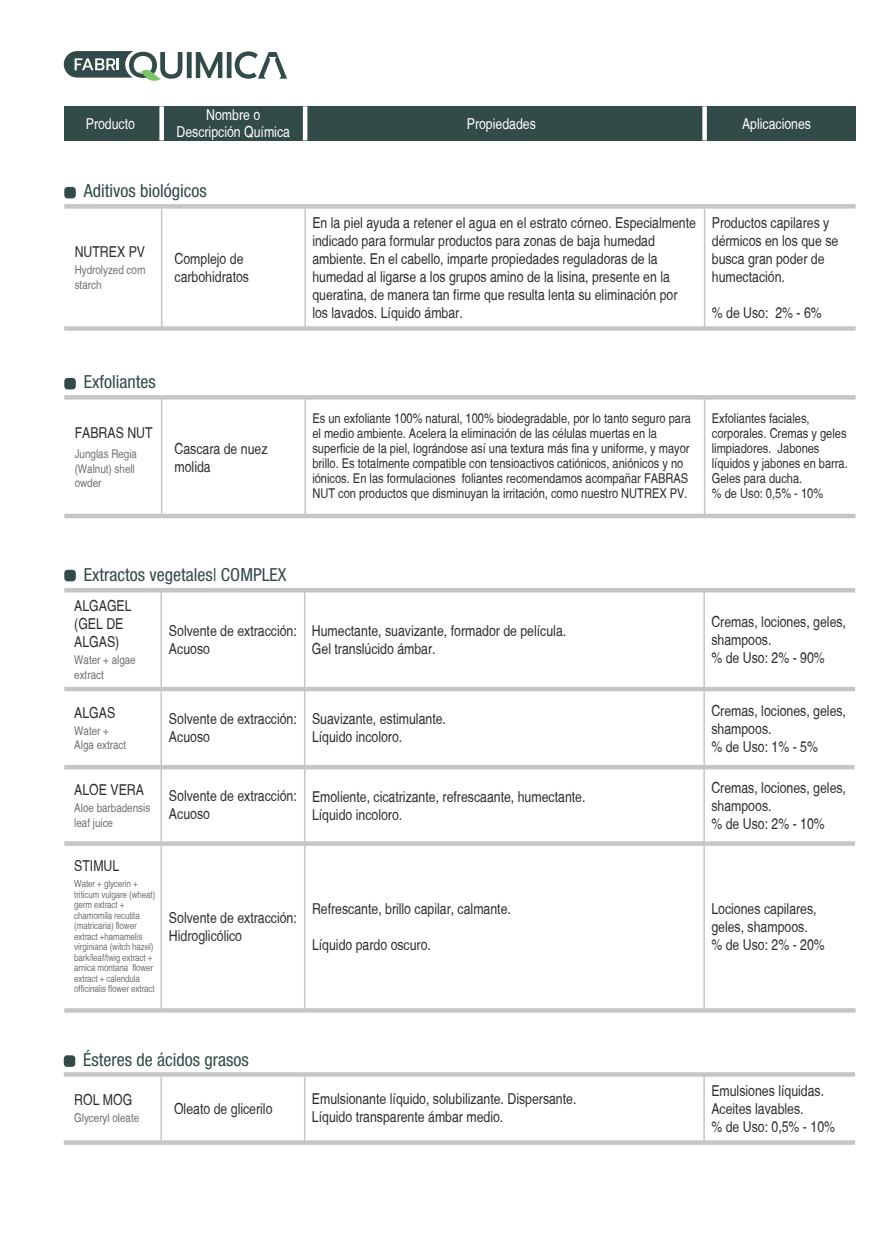
<style>
.page{position:relative;width:893px;height:1234px;background:#fff}
.page>*{position:absolute;margin:0;border:0;box-sizing:border-box;transform-origin:0 0}
.t1{font:condensed 18px "Helvetica Neue LT Std";color:#324b49}
.t2{font:condensed 15px/18px "Helvetica";color:#2e2d2c}
.t3{font:condensed 15px/16.5px "Helvetica";color:#fff;text-align:center}
.t4{font:condensed 13.5px/15px "Helvetica";color:#2e2d2c}
.t5{font:condensed 12px/14.4px "Helvetica";color:#706f6f}
.t6{font:condensed 9.75px/10.5px "Helvetica";letter-spacing:-.01em;color:#706f6f}
</style>
<div class="page">
<div style="left:64px;top:106px;width:791px;height:34px;background:#324b49"></div>
<hr style="left:303px;top:106px;width:4px;height:34px;background:#fff">
<div style="left:159px;top:106px;width:5px;height:34px;background:#fff"></div>
<div style="left:702px;top:106px;width:5px;height:34px;background:#fff"></div>
<div style="left:64px;top:1055px;width:11px;height:11px;background:#324b49;border-radius:3px"></div>
<hr style="left:160px;top:1074px;width:2px;height:68px;background:#c6c6c6">
<hr style="left:304px;top:1074px;width:1px;height:68px;background:#c6c6c6">
<hr style="left:703px;top:1073px;width:2px;height:69px;background:#c6c6c6">
<svg style="left:64px;top:1139px;width:791px;height:5px;fill:#c6c6c6"></svg>
<div style="left:64px;top:1071px;width:791px;height:5px;background:#c6c6c6"></div>
<div style="left:64px;top:378px;width:12px;height:11px;background:#324b49;border-radius:3px"></div>
<hr style="left:161px;top:397px;width:1px;height:119px;background:#c6c6c6">
<hr style="left:304px;top:397px;width:2px;height:119px;background:#c6c6c6">
<hr style="left:704px;top:397px;width:1px;height:119px;background:#c6c6c6">
<div style="left:64px;top:513px;width:791px;height:5px;background:#c6c6c6"></div>
<hr style="left:64px;top:395px;width:791px;height:4px;background:#c6c6c6">
<div style="left:64px;top:187px;width:12px;height:11px;background:#324b49;border-radius:3px"></div>
<hr style="left:161px;top:208px;width:1px;height:120px;background:#c6c6c6">
<hr style="left:304px;top:208px;width:2px;height:120px;background:#c6c6c6">
<hr style="left:704px;top:208px;width:1px;height:120px;background:#c6c6c6">
<div style="left:64px;top:326px;width:791px;height:5px;background:#c6c6c6"></div>
<hr style="left:64px;top:204px;width:791px;height:4px;background:#c6c6c6">
<div style="left:64px;top:569px;width:12px;height:12px;background:#324b49;border-radius:3px"></div>
<hr style="left:160px;top:590px;width:2px;height:420px;background:#c6c6c6">
<hr style="left:304px;top:590px;width:1px;height:420px;background:#c6c6c6">
<hr style="left:703px;top:590px;width:2px;height:420px;background:#c6c6c6">
<div style="left:64px;top:686px;width:791px;height:5px;background:#c6c6c6"></div>
<hr style="left:64px;top:588px;width:791px;height:4px;background:#c6c6c6">
<div style="left:64px;top:764px;width:791px;height:5px;background:#c6c6c6"></div>
<svg style="left:64px;top:841px;width:791px;height:4px;background:#c9c9c9"></svg>
<div style="left:64px;top:1007px;width:791px;height:5px;background:#c6c6c6"></div>
<svg style="left:64px;top:51px;width:223px;height:30px"></svg>
<p class="t3" style="left:177px;top:107px;width:115px">Nombre o<br>Descripción Química</p>
<p class="t3" style="left:86px;top:115px;width:51px">Producto</p>
<p class="t3" style="left:467px;top:115px;width:71px">Propiedades</p>
<p class="t3" style="left:742px;top:115px;width:71px">Aplicaciones</p>
<p class="t1" style="left:84px;top:180px;width:124px">Aditivos biológicos</p>
<p class="t2" style="left:75px;top:242px;width:72px">NUTREX PV</p>
<p class="t5" style="left:75px;top:263px;width:73px">Hydrolyzed corn starch</p>
<p class="t2" style="left:175px;top:249px;width:76px">Complejo de carbohidratos</p>
<p class="t1" style="left:84px;top:371px;width:73px">Exfoliantes</p>
<p class="t2" style="left:75px;top:423px;width:79px">FABRAS NUT</p>
<p class="t5" style="left:75px;top:447px;width:64px">Junglas Regia (Walnut) shell owder</p>
<p class="t2" style="left:175px;top:439px;width:94px">Cascara de nuez molida</p>
<p class="t2" style="left:312px;top:213px;width:385px">En la piel ayuda a retener el agua en el estrato córneo. Especialmente indicado para formular productos para zonas de baja humedad ambiente. En el cabello, imparte propiedades reguladoras de la humedad al ligarse a los grupos amino de la lisina, presente en la queratina, de manera tan firme que resulta lenta su eliminación por los lavados. Líquido ámbar.</p>
<p class="t2" style="left:712px;top:213px;width:128px">Productos capilares y dérmicos en los que se busca gran poder de humectación.</p>
<p class="t2" style="left:712px;top:303px;width:112px">% de Uso: 2% - 6%</p>
<p class="t4" style="left:312px;top:410px;width:380px">Es un exfoliante 100% natural, 100% biodegradable, por lo tanto seguro para el medio ambiente. Acelera la eliminación de las células muertas en la superficie de la piel, lográndose así una textura más fina y uniforme, y mayor brillo. Es totalmente compatible con tensioactivos catiónicos, aniónicos y no iónicos. En las formulaciones foliantes recomendamos acompañar FABRAS NUT con productos que disminuyan la irritación, como nuestro NUTREX PV.</p>
<p class="t4" style="left:712px;top:410px;width:137px">Exfoliantes faciales, corporales. Cremas y geles limpiadores. Jabones líquidos y jabones en barra.<br>Geles para ducha.<br>% de Uso: 0,5% - 10%</p>
<p class="t1" style="left:84px;top:564px;width:204px">Extractos vegetales| COMPLEX</p>
<p class="t2" style="left:74px;top:596px;width:59px">ALGAGEL (GEL DE<br>ALGAS)</p>
<p class="t5" style="left:74px;top:652px;width:63px">Water + algae extract</p>
<p class="t2" style="left:74px;top:703px;width:43px">ALGAS</p>
<p class="t5" style="left:74px;top:723px;width:53px">Water +<br>Alga extract</p>
<p class="t2" style="left:74px;top:780px;width:71px">ALOE VERA</p>
<p class="t5" style="left:74px;top:800px;width:78px">Aloe barbadensis leaf juice</p>
<p class="t2" style="left:74px;top:856px;width:47px">STIMUL</p>
<p class="t6" style="left:74px;top:878px;width:83px">Water + glycerin + triticum vulgare (wheat) germ extract + chamomila recutita (matricaria) flower extract +hamamelis virginiana (witch hazel) bark/leaf/twig extract + arnica montana flower extract + calendula officinalis flower extract</p>
<p class="t2" style="left:169px;top:621px;width:129px">Solvente de extracción:<br>Acuoso</p>
<p class="t2" style="left:711px;top:612px;width:136px">Cremas, lociones, geles, shampoos.<br>% de Uso: 2% - 90%</p>
<p class="t2" style="left:312px;top:621px;width:256px">Humectante, suavizante, formador de película.<br>Gel translúcido ámbar.</p>
<p class="t2" style="left:169px;top:709px;width:129px">Solvente de extracción:<br>Acuoso</p>
<p class="t2" style="left:312px;top:710px;width:136px">Suavizante, estimulante.<br>Líquido incoloro.</p>
<p class="t2" style="left:169px;top:786px;width:129px">Solvente de extracción:<br>Acuoso</p>
<p class="t2" style="left:312px;top:787px;width:275px">Emoliente, cicatrizante, refrescaante, humectante.<br>Líquido incoloro.</p>
<p class="t2" style="left:169px;top:908px;width:129px">Solvente de extracción:<br>Hidroglicólico</p>
<p class="t2" style="left:312px;top:899px;width:200px">Refrescante, brillo capilar, calmante.</p>
<p class="t2" style="left:312px;top:935px;width:120px">Líquido pardo oscuro.</p>
<p class="t2" style="left:711px;top:701px;width:136px">Cremas, lociones, geles, shampoos.<br>% de Uso: 1% - 5%</p>
<p class="t2" style="left:711px;top:778px;width:136px">Cremas, lociones, geles, shampoos.<br>% de Uso: 2% - 10%</p>
<p class="t2" style="left:711px;top:899px;width:115px">Lociones capilares, geles, shampoos.<br>% de Uso: 2% - 20%</p>
<p class="t1" style="left:83px;top:1048px;width:167px">Ésteres de ácidos grasos</p>
<p class="t2" style="left:74px;top:1090px;width:60px">ROL MOG</p>
<p class="t5" style="left:74px;top:1110px;width:67px">Glyceryl oleate</p>
<p class="t2" style="left:174px;top:1099px;width:100px">Oleato de glicerilo</p>
<p class="t2" style="left:312px;top:1089px;width:266px">Emulsionante líquido, solubilizante. Dispersante.<br>Líquido transparente ámbar medio.</p>
<p class="t2" style="left:711px;top:1080px;width:125px">Emulsiones líquidas.<br>Aceites lavables.<br>% de Uso: 0,5% - 10%</p>
</div>
